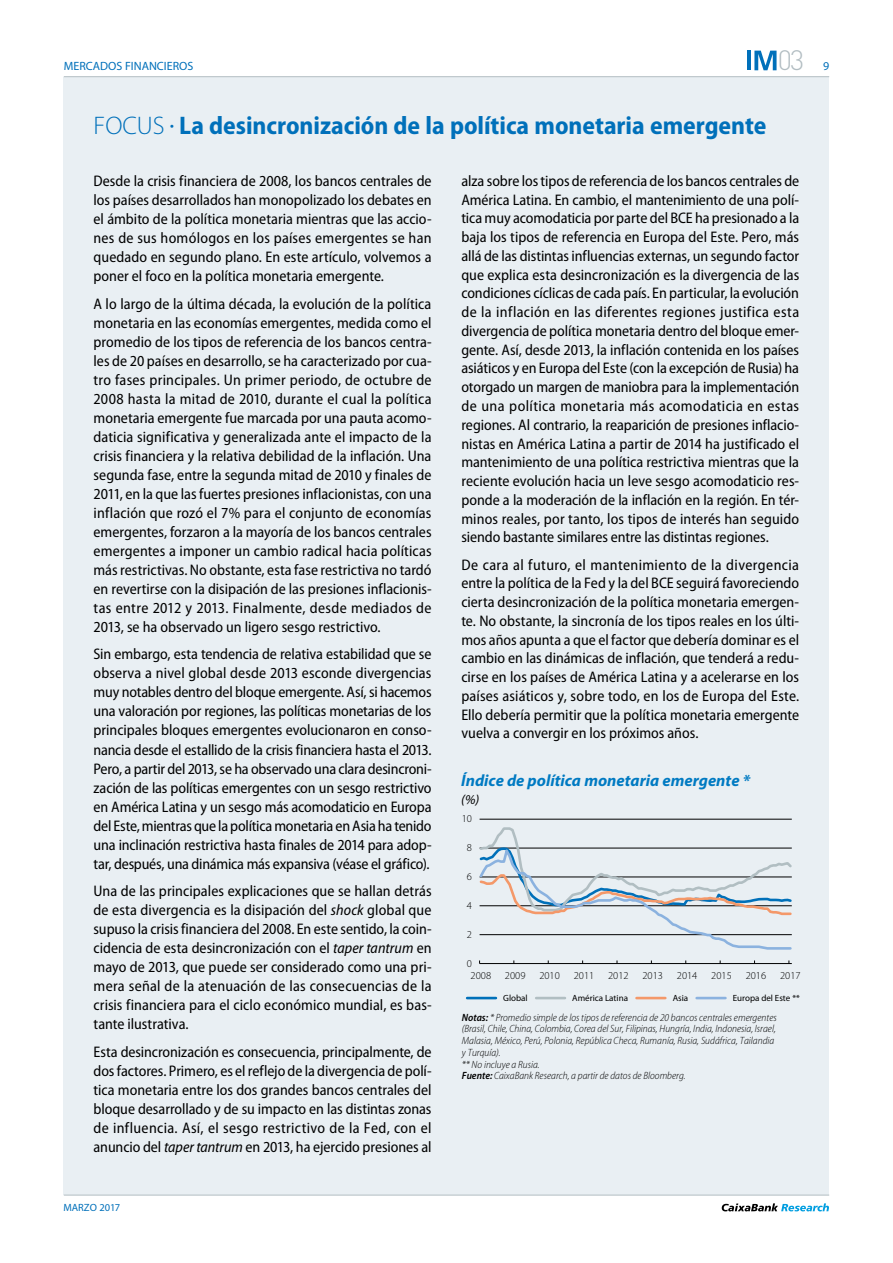
<style>
.page{position:relative;width:893px;height:1263px;background:#fff}
.page>*{position:absolute;margin:0;border:0;box-sizing:border-box;transform-origin:0 0}
.t1{font:300 27.6px "DIN Pro";color:#b2bdc2}
.t2{font:700 semi-condensed 25.5px "Myriad Pro";color:#0070ba}
.t3{font:italic 700 16.5px "Myriad Pro";color:#007ac2}
.t4{font:semi-condensed 15.3px/19px "Myriad Pro";color:#000;text-align:justify}
.t5{font:italic 13.5px "Myriad Pro";color:#000}
.t6{font:12px "Myriad Pro";color:#0070ba}
.t7{font:italic 300 semi-condensed 10.5px/11.7px "Myriad Pro";color:#000}
.t8{font:300 10.5px "Myriad Pro";color:#000}
.t9{font:10.5px "Myriad Pro";color:#0070ba}
.t10{font:9px "Myriad Pro";color:#000}
.s1{font-weight:300;font-stretch:normal}
.s2{font-style:italic}
.s3{font-weight:600}
</style>
<div class="page">
<div style="left:64px;top:77px;width:765px;height:1118px;background:#e9eff3"></div>
<hr style="left:64px;top:76px;width:765px;height:1px;background:#b2bdc2">
<hr style="left:64px;top:1195px;width:765px;height:1px;background:#b2bdc2">
<svg style="left:722px;top:1203px;width:107px;height:8px"></svg>
<svg style="left:754px;top:51px;width:22px;height:19px"></svg>
<hr style="left:747px;top:51px;width:4px;height:19px;background:#0070ba">
<hr style="left:480px;top:819px;width:312px;height:1px;background:#000">
<hr style="left:480px;top:963px;width:312px;height:1px;background:#000">
<svg style="left:479px;top:827px;width:313px;height:123px"></svg>
<hr style="left:467px;top:997px;width:29px;height:2px;background:#0070b9">
<hr style="left:536px;top:997px;width:29px;height:2px;background:#b1bec2">
<hr style="left:636px;top:997px;width:29px;height:2px;background:#f49869">
<hr style="left:697px;top:997px;width:28px;height:2px;background:#8bb2df">
<h1 class="t1" style="left:778px;top:42px;width:28px">03</h1>
<p class="t6" style="left:64px;top:59px;width:131px">MERCADOS FINANCIEROS</p>
<p class="t6" style="left:823px;top:60px;width:8px">9</p>
<h2 class="t2" style="left:94px;top:111px;width:674px"><span class="s1">FOCUS</span> <sup>•</sup> La desincronización de la política monetaria emergente</h2>
<p class="t4" style="left:94px;top:172px;width:340px">Desde la crisis financiera de 2008, los bancos centrales de los países desarrollados han monopolizado los debates en el ámbito de la política monetaria mientras que las accio&shy;nes de sus homólogos en los países emergentes se han quedado en segundo plano. En este artículo, volvemos a poner el foco en la política monetaria emergente.</p>
<p class="t4" style="left:94px;top:294px;width:340px">A lo largo de la última década, la evolución de la política monetaria en las economías emergentes, medida como el promedio de los tipos de referencia de los bancos centra&shy;les de 20 países en desarrollo, se ha caracterizado por cua&shy;tro fases principales. Un primer periodo, de octubre de 2008 hasta la mitad de 2010, durante el cual la política monetaria emergente fue marcada por una pauta acomo&shy;daticia significativa y generalizada ante el impacto de la crisis financiera y la relativa debilidad de la inflación. Una segunda fase, entre la segunda mitad de 2010 y finales de 2011, en la que las fuertes presiones inflacionistas, con una inflación que rozó el 7% para el conjunto de economías emergentes, forzaron a la mayoría de los bancos centrales emergentes a imponer un cambio radical hacia políticas más restrictivas. No obstante, esta fase restrictiva no tardó en revertirse con la disipación de las presiones inflacionis&shy;tas entre 2012 y 2013. Finalmente, desde mediados de 2013, se ha observado un ligero sesgo restrictivo.</p>
<p class="t4" style="left:94px;top:645px;width:340px">Sin embargo, esta tendencia de relativa estabilidad que se observa a nivel global desde 2013 esconde divergencias muy notables dentro del bloque emergente. Así, si hacemos una valoración por regiones, las políticas monetarias de los principales bloques emergentes evolucionaron en conso&shy;nancia desde el estallido de la crisis financiera hasta el 2013.<br>Pero, a partir del 2013, se ha observado una clara desincroni&shy;zación de las políticas emergentes con un sesgo restrictivo en América Latina y un sesgo más acomodaticio en Europa del Este, mientras que la política monetaria en Asia ha tenido una inclinación restrictiva hasta finales de 2014 para adop&shy;tar, después, una dinámica más expansiva (véase el gráfico).</p>
<p class="t4" style="left:94px;top:882px;width:340px">Una de las principales explicaciones que se hallan detrás de esta divergencia es la disipación del <span class="s2">shock</span> global que supuso la crisis financiera del 2008. En este sentido, la coin&shy;cidencia de esta desincronización con el <span class="s2">taper tantrum</span> en mayo de 2013, que puede ser considerado como una pri&shy;mera señal de la atenuación de las consecuencias de la crisis financiera para el ciclo económico mundial, es bas&shy;tante ilustrativa.</p>
<p class="t4" style="left:94px;top:1042px;width:340px">Esta desincronización es consecuencia, principalmente, de dos factores. Primero, es el reflejo de la divergencia de polí&shy;tica monetaria entre los dos grandes bancos centrales del bloque desarrollado y de su impacto en las distintas zonas de influencia. Así, el sesgo restrictivo de la Fed, con el anuncio del <span class="s2">taper tantrum</span> en 2013, ha ejercido presiones al</p>
<p class="t9" style="left:63px;top:1202px;width:58px">MARZO 2017</p>
<p class="t4" style="left:461px;top:172px;width:339px">alza sobre los tipos de referencia de los bancos centrales de América Latina. En cambio, el mantenimiento de una polí&shy;tica muy acomodaticia por parte del BCE ha presionado a la baja los tipos de referencia en Europa del Este. Pero, más allá de las distintas influencias externas, un segundo factor que explica esta desincronización es la divergencia de las condiciones cíclicas de cada país. En particular, la evolución de la inflación en las diferentes regiones justifica esta divergencia de política monetaria dentro del bloque emer&shy;gente. Así, desde 2013, la inflación contenida en los países asiáticos y en Europa del Este (con la excepción de Rusia) ha otorgado un margen de maniobra para la implementación de una política monetaria más acomodaticia en estas regiones. Al contrario, la reaparición de presiones inflacio&shy;nistas en América Latina a partir de 2014 ha justificado el mantenimiento de una política restrictiva mientras que la reciente evolución hacia un leve sesgo acomodaticio res&shy;ponde a la moderación de la inflación en la región. En tér&shy;minos reales, por tanto, los tipos de interés han seguido siendo bastante similares entre las distintas regiones.</p>
<p class="t4" style="left:461px;top:555px;width:339px">De cara al futuro, el mantenimiento de la divergencia entre la política de la Fed y la del BCE seguirá favoreciendo cierta desincronización de la política monetaria emergen&shy;te. No obstante, la sincronía de los tipos reales en los últi&shy;mos años apunta a que el factor que debería dominar es el cambio en las dinámicas de inflación, que tenderá a redu&shy;cirse en los países de América Latina y a acelerarse en los países asiáticos y, sobre todo, en los de Europa del Este.<br>Ello debería permitir que la política monetaria emergente vuelva a convergir en los próximos años.</p>
<p class="t3" style="left:461px;top:771px;width:290px">Índice de política monetaria emergente *</p>
<p class="t5" style="left:461px;top:791px;width:20px">(%)</p>
<p class="t8" style="left:462px;top:813px;width:12px">10</p>
<p class="t8" style="left:467px;top:842px;width:7px">8</p>
<p class="t8" style="left:467px;top:870px;width:7px">6</p>
<p class="t8" style="left:467px;top:899px;width:7px">4</p>
<p class="t8" style="left:467px;top:928px;width:7px">2</p>
<p class="t8" style="left:467px;top:957px;width:7px">0</p>
<p class="t8" style="left:471px;top:970px;width:22px">2008</p>
<p class="t8" style="left:505px;top:970px;width:22px">2009</p>
<p class="t8" style="left:539px;top:970px;width:22px">2010</p>
<p class="t8" style="left:574px;top:970px;width:22px">2011</p>
<p class="t8" style="left:608px;top:970px;width:22px">2012</p>
<p class="t8" style="left:642px;top:970px;width:22px">2013</p>
<p class="t8" style="left:677px;top:970px;width:22px">2014</p>
<p class="t8" style="left:711px;top:970px;width:22px">2015</p>
<p class="t8" style="left:746px;top:970px;width:22px">2016</p>
<p class="t8" style="left:780px;top:970px;width:22px">2017</p>
<p class="t10" style="left:503px;top:993px;width:26px">Global</p>
<p class="t10" style="left:572px;top:993px;width:57px">América Latina</p>
<p class="t10" style="left:673px;top:993px;width:17px">Asia</p>
<p class="t10" style="left:733px;top:993px;width:69px">Europa del Este **</p>
<p class="t7" style="left:462px;top:1012px;width:316px"><span class="s3">Notas:</span> * Promedio simple de los tipos de referencia de 20 bancos centrales emergentes (Brasil, Chile, China, Colombia, Corea del Sur, Filipinas, Hungría, India, Indonesia, Israel, Malasia,México, Perú, Polonia, República Checa, Rumanía, Rusia, Sudáfrica, Tailandia y Turquía).<br>** No incluye a Rusia.<br><span class="s3">Fuente:</span> CaixaBank Research, a partir de datos de Bloomberg.</p>
</div>
